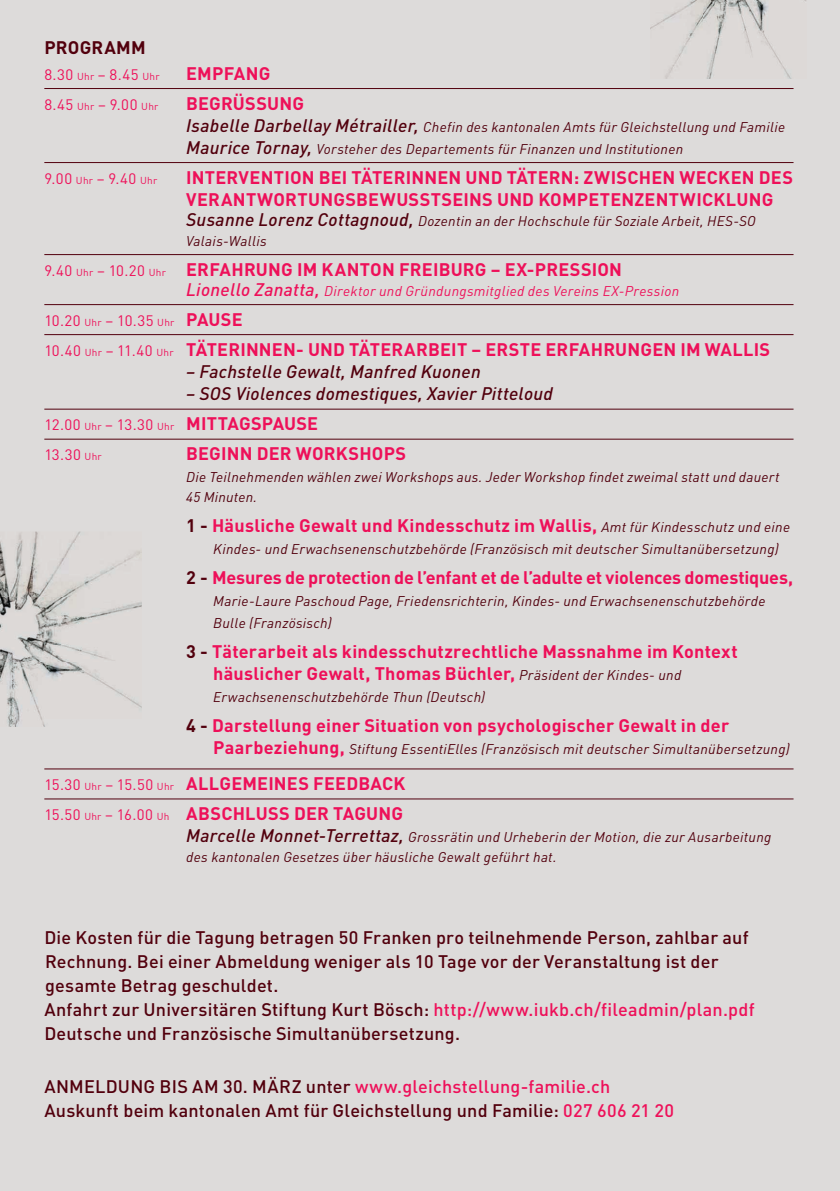
<style>
.page{position:relative;width:840px;height:1191px;background:#fff}
.page>*{position:absolute;margin:0;border:0;box-sizing:border-box;transform-origin:0 0}
.t1{font:700 18px/22px "DIN";letter-spacing:.01em;color:#ee1059}
.t2{font:500 18px/24px "DIN";letter-spacing:.01em;color:#52000d}
.t3{font:italic 500 18px/30px "DIN";letter-spacing:.015em;color:#52000d}
.t4{font:700 18px "DIN";letter-spacing:.015em;color:#52000d}
.t5{font:15px "DIN";letter-spacing:.035em;color:#ee1059}
.t6{font:italic 14px/20px "DIN";letter-spacing:.02em;color:#52000d}
.t7{font:italic 14px "DIN";letter-spacing:.025em;color:#ee1059}
.s1{font-size:10px}
.s2{font-weight:500;font-size:18px}
.s3{font-weight:400;font-size:15px}
.s4{font-weight:400;font-size:10px}
.s5{font-weight:700;font-size:18px}
.s6{font-weight:400;font-style:normal;font-size:15px;color:#ee1059}
.s7{font-weight:400;font-style:normal;font-size:10px;color:#ee1059}
.s8{font-weight:700;font-style:normal;color:#ee1059}
.s9{color:#52000d}
.s10{font-weight:400;font-style:italic;font-size:14px;color:#52000d}
.s11{font-weight:700;font-style:normal;font-size:18px;color:#ee1059}
.s12{color:#ee1059}
</style>
<div class="page">
<div style="left:0;top:0;width:839px;height:1191px;background:#dddbda"></div>
<img style="left:650px;top:0;width:156px;height:79px">
<img style="left:0;top:531px;width:142px;height:196px">
<img style="left:44px;top:543px;width:98px;height:14px">
<img style="left:44px;top:628px;width:98px;height:1px">
<img style="left:44px;top:645px;width:98px;height:13px">
<img style="left:44px;top:719px;width:98px;height:8px">
<hr style="left:44px;top:88px;width:749px;height:1px;background:#52000d">
<hr style="left:44px;top:162px;width:749px;height:1px;background:#52000d">
<hr style="left:44px;top:254px;width:749px;height:1px;background:#52000d">
<hr style="left:44px;top:304px;width:749px;height:1px;background:#52000d">
<hr style="left:44px;top:334px;width:749px;height:1px;background:#52000d">
<hr style="left:44px;top:439px;width:749px;height:1px;background:#52000d">
<hr style="left:44px;top:409px;width:749px;height:1px;background:#52000d">
<hr style="left:44px;top:768px;width:749px;height:1px;background:#52000d">
<hr style="left:44px;top:798px;width:749px;height:1px;background:#52000d">
<p class="t4" style="left:44px;top:36px;width:103px">PROGRAMM</p>
<p class="t5" style="left:44px;top:65px;width:117px">8.30 <span class="s1">Uhr</span> – 8.45 <span class="s1">Uhr</span></p>
<p class="t1" style="left:186px;top:62px;width:86px">EMPFANG</p>
<p class="t5" style="left:44px;top:95px;width:115px">8.45 <span class="s1">Uhr</span> – 9.00 <span class="s1">Uhr</span></p>
<p class="t1" style="left:186px;top:92px;width:119px">BEGRÜSSUNG</p>
<p class="t6" style="left:186px;top:116px;width:600px;line-height:22px"><span class="s2">Isabelle Darbellay Métrailler,</span> Chefin des kantonalen Amts für Gleichstellung und Familie<br><span class="s2">Maurice Tornay,</span> Vorsteher des Departements für Finanzen und Institutionen</p>
<p class="t5" style="left:44px;top:169px;width:114px">9.00 <span class="s1">Uhr</span> – 9.40 <span class="s1">Uhr</span></p>
<p class="t1" style="left:186px;top:166px;width:608px">INTERVENTION BEI TÄTERINNEN UND TÄTERN: ZWISCHEN WECKEN DES<br>VERANTWORTUNGSBEWUSSTSEINS UND KOMPETENZENTWICKLUNG</p>
<p class="t6" style="left:186px;top:211px;width:571px"><span class="s2">Susanne Lorenz Cottagnoud,</span> Dozentin an der Hochschule für Soziale Arbeit, HES-SO<br>Valais-Wallis</p>
<p class="t1" style="left:44px;top:258px;width:579px"><span class="s3">9.40</span> <span class="s4">Uhr</span> <span class="s3">– 10.20</span> <span class="s4">Uhr</span> ERFAHRUNG IM KANTON FREIBURG – EX-PRESSION</p>
<p class="t7" style="left:186px;top:282px;width:494px"><span class="s2">Lionello Zanatta,</span> Direktor und Gründungsmitglied des Vereins EX-Pression</p>
<p class="t5" style="left:44px;top:311px;width:200px">10.20 <span class="s1">Uhr</span> – 10.35 <span class="s1">Uhr</span> <span class="s5">PAUSE</span></p>
<p class="t1" style="left:44px;top:338px;width:727px"><span class="s3">10.40</span> <span class="s4">Uhr</span> <span class="s3">– 11.40</span> <span class="s4">Uhr</span> TÄTERINNEN- UND TÄTERARBEIT – ERSTE ERFAHRUNGEN IM WALLIS</p>
<p class="t3" style="left:186px;top:356px;width:296px">– Fachstelle Gewalt, Manfred Kuonen</p>
<p class="t3" style="left:44px;top:378px;width:510px;text-indent:142px">– SOS Violences domestiques, Xavier Pitteloud<br><span class="s6">12.00</span> <span class="s7">Uhr</span> <span class="s6">– 13.30</span> <span class="s7">Uhr</span> <span class="s8">MITTAGSPAUSE</span></p>
<p class="t5" style="left:44px;top:445px;width:59px">13.30 <span class="s1">Uhr</span></p>
<p class="t1" style="left:186px;top:442px;width:221px">BEGINN DER WORKSHOPS</p>
<p class="t6" style="left:186px;top:467px;width:594px">Die Teilnehmenden wählen zwei Workshops aus. Jeder Workshop findet zweimal statt und dauert<br>45 Minuten.</p>
<p class="t1" style="left:186px;top:514px;width:605px"><span class="s9">1 -</span> Häusliche Gewalt und Kindesschutz im Wallis, <span class="s10">Amt für Kindesschutz und eine</span></p>
<p class="t6" style="left:213px;top:539px;width:566px">Kindes- und Erwachsenenschutzbehörde (Französisch mit deutscher Simultanübersetzung)</p>
<p class="t1" style="left:186px;top:566px;width:608px"><span class="s9">2 -</span> Mesures de protection de l’enfant et de l’adulte et violences domestiques,</p>
<p class="t6" style="left:213px;top:590px;width:553px;line-height:22px">Marie-Laure Paschoud Page, Friedensrichterin, Kindes- und Erwachsenenschutzbehörde<br>Bulle (Französisch)</p>
<p class="t1" style="left:213px;top:640px;width:525px;text-indent:-27px"><span class="s9">3 -</span> Täterarbeit als kindesschutzrechtliche Massnahme im Kontext häuslicher Gewalt, Thomas Büchler, <span class="s10">Präsident der Kindes- und</span></p>
<p class="t6" style="left:213px;top:687px;width:273px">Erwachsenenschutzbehörde Thun (Deutsch)</p>
<p class="t1" style="left:186px;top:714px;width:544px"><span class="s9">4 -</span> Darstellung einer Situation von psychologischer Gewalt in der</p>
<p class="t6" style="left:213px;top:739px;width:577px"><span class="s11">Paarbeziehung,</span> Stiftung EssentiElles (Französisch mit deutscher Simultanübersetzung)</p>
<p class="t1" style="left:44px;top:768px;width:362px;line-height:30px"><span class="s3">15.30</span> <span class="s4">Uhr</span> <span class="s3">– 15.50</span> <span class="s4">Uhr</span> ALLGEMEINES FEEDBACK<br><span class="s3">15.50</span> <span class="s4">Uhr</span> <span class="s3">– 16.00</span> <span class="s4">Uh</span> ABSCHLUSS DER TAGUNG</p>
<p class="t6" style="left:186px;top:827px;width:586px"><span class="s2">Marcelle Monnet-Terrettaz,</span> Grossrätin und Urheberin der Motion, die zur Ausarbeitung des kantonalen Gesetzes über häusliche Gewalt geführt hat.</p>
<p class="t2" style="left:44px;top:925px;width:711px">Die Kosten für die Tagung betragen 50 Franken pro teilnehmende Person, zahlbar auf Rechnung. Bei einer Abmeldung weniger als 10 Tage vor der Veranstaltung ist der gesamte Betrag geschuldet.<br>Anfahrt zur Universitären Stiftung Kurt Bösch: <span class="s12">http://www.iukb.ch/fileadmin/plan.pdf </span>Deutsche und Französische Simultanübersetzung.</p>
<p class="t2" style="left:44px;top:1073px;width:631px">ANMELDUNG BIS AM 30. MÄRZ unter <span class="s12">www.gleichstellung-familie.ch<br></span>Auskunft beim kantonalen Amt für Gleichstellung und Familie: <span class="s12">027 606 21 20</span></p>
</div>
